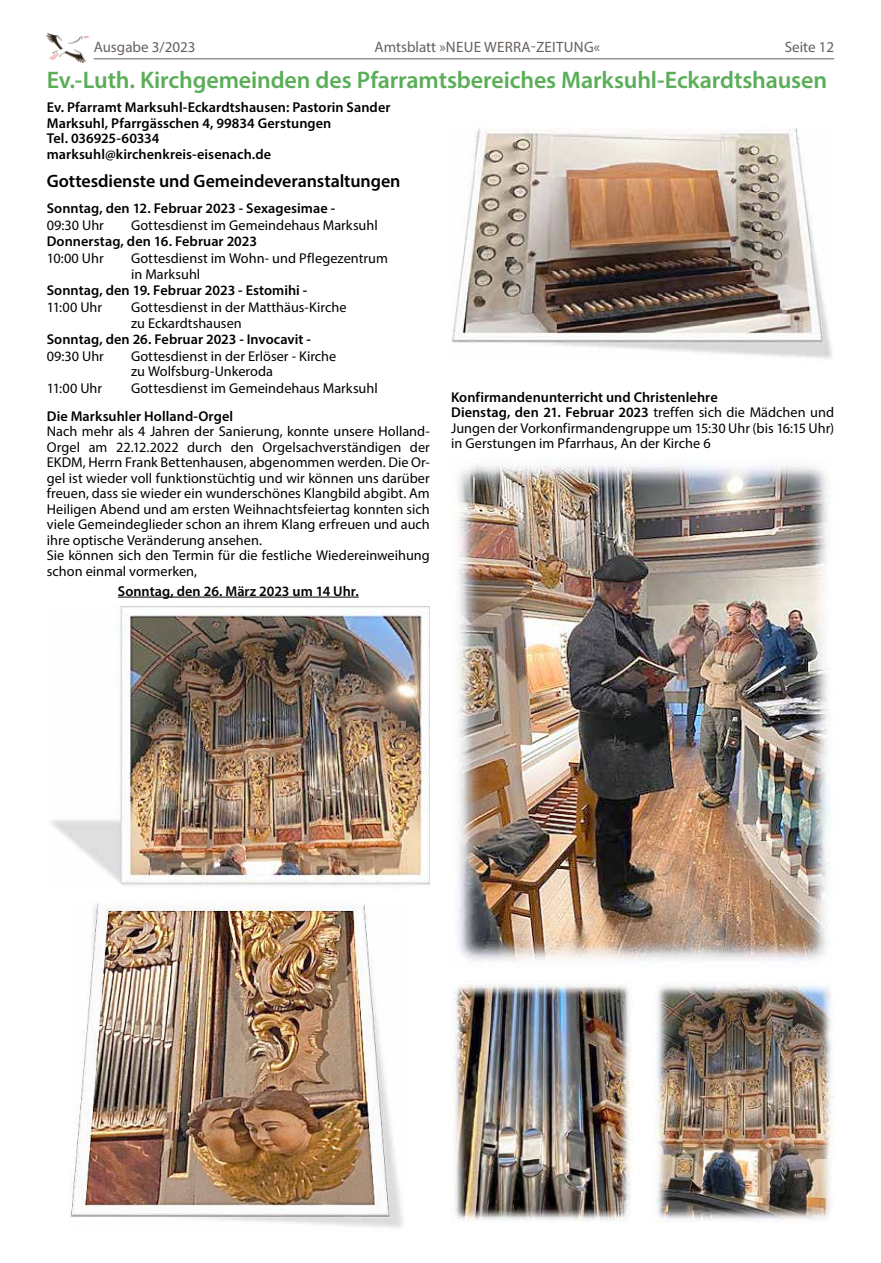
<style>
.page{position:relative;width:881px;height:1263px;background:#fff}
.page>*{position:absolute;margin:0;border:0;box-sizing:border-box;transform-origin:0 0}
.t1{font:600 24px "Myriad Pro";letter-spacing:-.005em;color:#5aae57}
.t2{font:600 18px "Myriad Pro";letter-spacing:-.005em;color:#000}
.t3{font:15px "Myriad Pro";letter-spacing:.02em;color:#66605c}
.t4{font:15px "Myriad Pro";color:#66605c}
.t5{font:14.25px/15.6px "Myriad Pro";letter-spacing:.005em;color:#000}
.t6{font:600 14.25px/15.6px "Myriad Pro";letter-spacing:.005em;color:#000}
.s1{font-weight:600}
</style>
<div class="page">
<hr style="left:94px;top:58px;width:739px;height:1px;background:#66605c">
<img style="left:47px;top:33px;width:42px;height:30px">
<hr style="left:118px;top:597px;width:240px;height:1px;background:#000">
<img style="left:51px;top:605px;width:378px;height:280px">
<img style="left:70px;top:902px;width:334px;height:326px">
<img style="left:451px;top:127px;width:381px;height:232px">
<img style="left:458px;top:465px;width:371px;height:497px">
<img style="left:451px;top:982px;width:180px;height:240px">
<img style="left:653px;top:982px;width:180px;height:240px">
<p class="t4" style="left:94px;top:37px;width:103px">Ausgabe 3/2023</p>
<p class="t3" style="left:374px;top:37px;width:227px">Amtsblatt »NEUE WERRA-ZEITUNG«</p>
<p class="t4" style="left:784px;top:37px;width:51px">Seite 12</p>
<h1 class="t1" style="left:47px;top:65px;width:781px">Ev.-Luth. Kirchgemeinden des Pfarramtsbereiches Marksuhl-Eckardtshausen</h1>
<p class="t6" style="left:47px;top:99px;width:345px">Ev. Pfarramt Marksuhl-Eckardtshausen: Pastorin Sander Marksuhl, Pfarrgässchen 4, 99834 Gerstungen<br>Tel. 036925-60334<br>marksuhl@kirchenkreis-eisenach.de</p>
<p class="t2" style="left:47px;top:169px;width:355px">Gottesdienste und Gemeindeveranstaltungen</p>
<p class="t6" style="left:47px;top:200px;width:290px">Sonntag, den 12. Februar 2023 - Sexagesimae -</p>
<p class="t5" style="left:47px;top:217px;width:59px">09:30 Uhr</p>
<p class="t5" style="left:131px;top:217px;width:248px">Gottesdienst im Gemeindehaus Marksuhl</p>
<p class="t6" style="left:47px;top:233px;width:211px">Donnerstag, den 16. Februar 2023</p>
<p class="t5" style="left:47px;top:250px;width:58px">10:00 Uhr</p>
<p class="t5" style="left:131px;top:250px;width:258px">Gottesdienst im Wohn- und Pflegezentrum in Marksuhl</p>
<p class="t6" style="left:47px;top:282px;width:262px">Sonntag, den 19. Februar 2023 - Estomihi -</p>
<p class="t5" style="left:47px;top:299px;width:57px">11:00 Uhr</p>
<p class="t5" style="left:131px;top:299px;width:217px">Gottesdienst in der Matthäus-Kirche zu Eckardtshausen</p>
<p class="t6" style="left:47px;top:331px;width:265px">Sonntag, den 26. Februar 2023 - Invocavit -</p>
<p class="t5" style="left:47px;top:348px;width:59px">09:30 Uhr</p>
<p class="t5" style="left:131px;top:348px;width:207px">Gottesdienst in der Erlöser - Kirche zu Wolfsburg-Unkeroda</p>
<p class="t5" style="left:47px;top:380px;width:57px">11:00 Uhr</p>
<p class="t5" style="left:131px;top:380px;width:248px">Gottesdienst im Gemeindehaus Marksuhl</p>
<p class="t6" style="left:47px;top:408px;width:188px">Die Marksuhler Holland-Orgel</p>
<p class="t5" style="left:47px;top:423px;width:384px">Nach mehr als 4 Jahren der Sanierung, konnte unsere Holland-Orgel am 22.12.2022 durch den Orgelsachverständigen der EKDM, Herrn Frank Bettenhausen, abgenommen werden. Die Or&shy;gel ist wieder voll funktionstüchtig und wir können uns darüber freuen, dass sie wieder ein wunderschönes Klangbild abgibt. Am Heiligen Abend und am ersten Weihnachtsfeiertag konnten sich viele Gemeindeglieder schon an ihrem Klang erfreuen und auch ihre optische Veränderung ansehen.<br>Sie können sich den Termin für die festliche Wiedereinweihung schon einmal vormerken,</p>
<p class="t6" style="left:118px;top:583px;width:242px">Sonntag, den 26. März 2023 um 14 Uhr.</p>
<p class="t5" style="left:451px;top:389px;width:384px"><span class="s1">Konfirmandenunterricht und Christenlehre<br>Dienstag, den 21. Februar 2023</span> treffen sich die Mädchen und Jungen der Vorkonfirmandengruppe um 15:30 Uhr (bis 16:15 Uhr) in Gerstungen im Pfarrhaus, An der Kirche 6</p>
</div>
